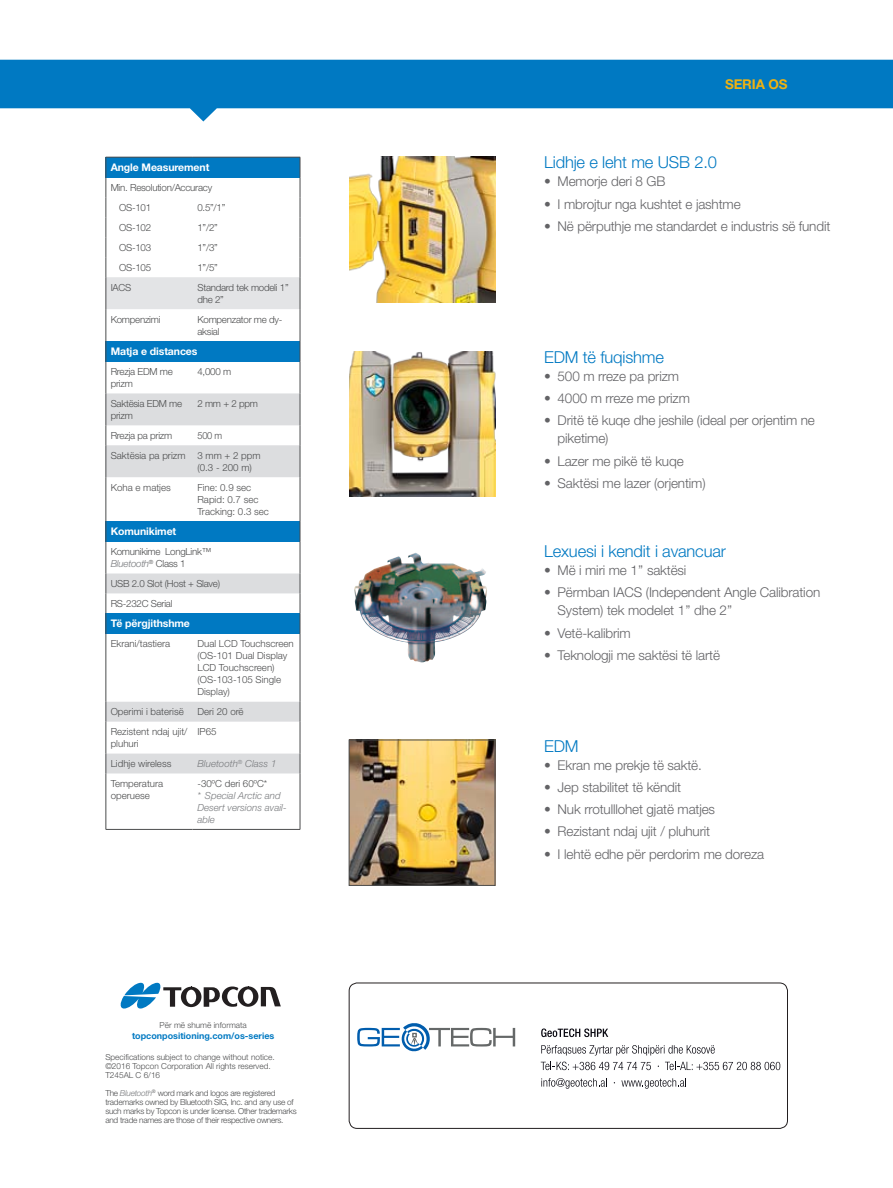
<style>
.page{position:relative;width:893px;height:1188px;background:#fff}
.page>*{position:absolute;margin:0;border:0;box-sizing:border-box;transform-origin:0 0}
.t1{font:300 16.5px "Helvetica Neue LT Std";letter-spacing:-.01em;color:#0079c2}
.t2{font:300 13.5px/18px "Helvetica Neue LT Std";letter-spacing:-.01em;color:#636366}
.t3{font:700 13.5px "Helvetica Neue LT Std";letter-spacing:-.01em;color:#efb211}
.t4{font:700 10.5px "Helvetica Neue LT Std";letter-spacing:-.01em;color:#fff}
.t5{font:300 9.75px/12px "Helvetica Neue LT Std";color:#4b4c4d}
.t6{font:300 9.75px/12px "Helvetica Neue LT Std";letter-spacing:-.025em;color:#4b4c4d}
.t7{font:italic 300 9.75px/12px "Helvetica Neue LT Std";color:#797b7e}
.t8{font:300 9.75px/20px "Helvetica Neue LT Std";color:#4b4c4d;scale:.95 1}
.t9{font:700 9px "Helvetica Neue LT Std";color:#0079c2}
.t10{font:300 8.25px/9px "Helvetica Neue LT Std";letter-spacing:-.03em;color:#4b4c4d}
.t11{font:300 8.25px/9px "Helvetica Neue LT Std";color:#4b4c4d}
.s1{font-style:italic;color:#797b7e}
</style>
<div class="page">
<svg style="left:0;top:60px;width:893px;height:62px;fill:#0079c2"></svg>
<div style="left:349px;top:983px;width:439px;height:146px;border:1px solid #231f20;border-radius:8px"></div>
<svg style="left:120px;top:983px;width:161px;height:26px"></svg>
<img style="left:349px;top:157px;width:146px;height:145px">
<img style="left:349px;top:351px;width:146px;height:146px">
<img style="left:351px;top:742px;width:142px;height:142px">
<div style="left:349px;top:740px;width:146px;height:146px;border:1px solid #4b4c4d"></div>
<div style="left:106px;top:341px;width:194px;height:21px;background:#0079c2"></div>
<svg style="left:107px;top:393px;width:193px;height:380px"></svg>
<div style="left:106px;top:521px;width:194px;height:21px;background:#0079c2"></div>
<div style="left:106px;top:613px;width:194px;height:21px;background:#0079c2"></div>
<svg style="left:106px;top:157px;width:195px;height:152px"></svg>
<hr style="left:106px;top:277px;width:1px;height:32px;background:#4b4c4d">
<hr style="left:300px;top:277px;width:1px;height:32px;background:#4b4c4d">
<hr style="left:106px;top:309px;width:1px;height:32px;background:#4b4c4d">
<hr style="left:300px;top:309px;width:1px;height:32px;background:#4b4c4d">
<svg style="left:106px;top:341px;width:1px;height:21px"></svg>
<svg style="left:300px;top:341px;width:1px;height:21px"></svg>
<hr style="left:106px;top:362px;width:1px;height:31px;background:#4b4c4d">
<hr style="left:300px;top:362px;width:1px;height:31px;background:#4b4c4d">
<hr style="left:106px;top:393px;width:1px;height:32px;background:#4b4c4d">
<hr style="left:300px;top:393px;width:1px;height:32px;background:#4b4c4d">
<svg style="left:106px;top:425px;width:1px;height:20px"></svg>
<svg style="left:300px;top:425px;width:1px;height:20px"></svg>
<hr style="left:106px;top:445px;width:1px;height:32px;background:#4b4c4d">
<hr style="left:300px;top:445px;width:1px;height:32px;background:#4b4c4d">
<hr style="left:106px;top:477px;width:1px;height:44px;background:#4b4c4d">
<hr style="left:300px;top:477px;width:1px;height:44px;background:#4b4c4d">
<svg style="left:106px;top:521px;width:1px;height:21px"></svg>
<svg style="left:300px;top:521px;width:1px;height:21px"></svg>
<hr style="left:106px;top:542px;width:1px;height:32px;background:#4b4c4d">
<hr style="left:300px;top:542px;width:1px;height:32px;background:#4b4c4d">
<svg style="left:106px;top:574px;width:1px;height:60px"></svg>
<svg style="left:300px;top:574px;width:1px;height:60px"></svg>
<hr style="left:106px;top:634px;width:1px;height:68px;background:#4b4c4d">
<hr style="left:300px;top:634px;width:1px;height:68px;background:#4b4c4d">
<svg style="left:106px;top:702px;width:1px;height:20px"></svg>
<svg style="left:300px;top:702px;width:1px;height:20px"></svg>
<hr style="left:106px;top:722px;width:1px;height:32px;background:#4b4c4d">
<hr style="left:300px;top:722px;width:1px;height:32px;background:#4b4c4d">
<svg style="left:106px;top:754px;width:1px;height:19px"></svg>
<svg style="left:300px;top:754px;width:1px;height:19px"></svg>
<hr style="left:106px;top:773px;width:1px;height:56px;background:#4b4c4d">
<hr style="left:106px;top:829px;width:87px;height:1px;background:#4b4c4d">
<hr style="left:300px;top:773px;width:1px;height:56px;background:#4b4c4d">
<hr style="left:193px;top:829px;width:107px;height:1px;background:#4b4c4d">
<img style="left:354px;top:553px;width:133px;height:110px">
<svg style="left:541px;top:1028px;width:67px;height:9px"></svg>
<svg style="left:541px;top:1045px;width:174px;height:11px"></svg>
<svg style="left:541px;top:1062px;width:110px;height:8px"></svg>
<svg style="left:665px;top:1062px;width:115px;height:8px"></svg>
<svg style="left:541px;top:1078px;width:66px;height:11px"></svg>
<svg style="left:621px;top:1078px;width:65px;height:11px"></svg>
<svg style="left:357px;top:1023px;width:158px;height:28px"></svg>
<p class="t4" style="left:111px;top:161px;width:100px">Angle Measurement</p>
<p class="t6" style="left:119px;top:177px;width:94px;line-height:20px;text-indent:-9px">Min. Resolution/Accuracy<br>OS-101</p>
<p class="t5" style="left:197px;top:201px;width:29px">0.5”/1”</p>
<p class="t5" style="left:119px;top:221px;width:34px">OS-102</p>
<p class="t5" style="left:197px;top:221px;width:22px">1”/2”</p>
<p class="t5" style="left:119px;top:241px;width:34px">OS-103</p>
<p class="t5" style="left:197px;top:241px;width:22px">1”/3”</p>
<p class="t5" style="left:119px;top:261px;width:34px">OS-105</p>
<p class="t5" style="left:197px;top:261px;width:22px">1”/5”</p>
<p class="t5" style="left:111px;top:281px;width:22px">IACS</p>
<p class="t6" style="left:197px;top:281px;width:93px">Standard tek modeli 1” dhe 2”</p>
<p class="t6" style="left:111px;top:313px;width:51px">Kompenzimi</p>
<p class="t6" style="left:197px;top:313px;width:86px">Kompenzator me dy&shy;aksial</p>
<p class="t4" style="left:111px;top:345px;width:88px">Matja e distances</p>
<p class="t6" style="left:111px;top:365px;width:64px">Rrezja EDM me prizm</p>
<p class="t5" style="left:197px;top:365px;width:35px">4,000 m</p>
<p class="t6" style="left:111px;top:397px;width:73px">Saktësia EDM me prizm</p>
<p class="t5" style="left:197px;top:397px;width:62px">2 mm + 2 ppm</p>
<p class="t6" style="left:111px;top:429px;width:63px">Rrezja pa prizm</p>
<p class="t8" style="left:111px;top:425px;width:159px;text-indent:87px">500 m<br>Saktësia pa prizm 3 mm + 2 ppm</p>
<p class="t5" style="left:197px;top:461px;width:56px">(0.3 - 200 m)</p>
<p class="t5" style="left:111px;top:481px;width:62px">Koha e matjes</p>
<p class="t5" style="left:197px;top:481px;width:73px">Fine: 0.9 sec<br>Rapid: 0.7 sec<br>Tracking: 0.3 sec</p>
<p class="t4" style="left:111px;top:525px;width:67px">Komunikimet</p>
<p class="t6" style="left:111px;top:545px;width:102px">Komunikime LongLink™<br><span class="s1">Bluetooth</span><sup>®</sup> Class 1</p>
<p class="t6" style="left:111px;top:573px;width:111px;line-height:20px">USB 2.0 Slot (Host + Slave)<br>RS-232C Serial</p>
<p class="t4" style="left:111px;top:617px;width:81px">Të përgjithshme</p>
<p class="t5" style="left:111px;top:638px;width:61px">Ekrani/tastiera</p>
<p class="t5" style="left:197px;top:638px;width:98px">Dual LCD Touchscreen (OS-101 Dual Display<br>LCD Touchscreen) (OS-103-105 Single<br>Display)</p>
<p class="t5" style="left:111px;top:706px;width:75px">Operimi i baterisë</p>
<p class="t5" style="left:197px;top:706px;width:48px">Deri 20 orë</p>
<p class="t5" style="left:111px;top:725px;width:78px">Rezistent ndaj ujit/ pluhuri</p>
<p class="t5" style="left:197px;top:725px;width:21px">IP65</p>
<p class="t5" style="left:111px;top:757px;width:62px">Lidhje wireless</p>
<p class="t7" style="left:197px;top:757px;width:80px">Bluetooth<sup>®</sup> Class 1</p>
<p class="t5" style="left:111px;top:777px;width:54px">Temperatura operuese</p>
<p class="t5" style="left:197px;top:777px;width:71px">-30ºC deri 60ºC*</p>
<p class="t7" style="left:197px;top:789px;width:91px">* Special Arctic and<br>Desert versions avail&shy;able</p>
<p class="t11" style="left:160px;top:1021px;width:89px">Për më shumë informata</p>
<p class="t9" style="left:132px;top:1030px;width:144px">topconpositioning.com/os-series</p>
<p class="t11" style="left:105px;top:1053px;width:171px">Specifications subject to change without notice. ©2016 Topcon Corporation All rights reserved.<br>T245AL C 6/16</p>
<p class="t10" style="left:105px;top:1089px;width:193px">The <span class="s1">Bluetooth</span><sup>®</sup> word mark and logos are registered trademarks owned by Bluetooth SIG, Inc. and any use of such marks by Topcon is under license. Other trademarks and trade names are those of their respective owners.</p>
<p class="t3" style="left:725px;top:75px;width:64px">SERIA OS</p>
<p class="t1" style="left:544px;top:152px;width:174px">Lidhje e leht me USB 2.0</p>
<p class="t2" style="left:544px;top:172px;width:123px">• Memorje deri 8 GB</p>
<p class="t2" style="left:544px;top:195px;width:198px">• I mbrojtur nga kushtet e jashtme</p>
<p class="t2" style="left:544px;top:217px;width:288px">• Në përputhje me standardet e industris së fundit</p>
<p class="t1" style="left:544px;top:347px;width:121px">EDM të fuqishme</p>
<p class="t2" style="left:544px;top:367px;width:136px">• 500 m rreze pa prizm</p>
<p class="t2" style="left:544px;top:389px;width:147px">• 4000 m rreze me prizm</p>
<p class="t2" style="left:558px;top:411px;width:259px;text-indent:-14px">• Dritë të kuqe dhe jeshile (ideal per orjentim ne piketime)</p>
<p class="t2" style="left:544px;top:451px;width:141px">• Lazer me pikë të kuqe</p>
<p class="t2" style="left:544px;top:474px;width:163px">• Saktësi me lazer (orjentim)</p>
<p class="t1" style="left:544px;top:541px;width:183px">Lexuesi i kendit i avancuar</p>
<p class="t2" style="left:544px;top:561px;width:144px">• Më i miri me 1’’ saktësi</p>
<p class="t2" style="left:558px;top:583px;width:264px;text-indent:-14px">• Përmban IACS (Independent Angle Calibration<br>System) tek modelet 1’’ dhe 2’’</p>
<p class="t2" style="left:544px;top:624px;width:88px">• Vetë-kalibrim</p>
<p class="t2" style="left:544px;top:646px;width:177px">• Teknologji me saktësi të lartë</p>
<p class="t1" style="left:544px;top:736px;width:36px">EDM</p>
<p class="t2" style="left:544px;top:755px;width:159px">• Ekran me prekje të saktë.</p>
<p class="t2" style="left:544px;top:778px;width:139px">• Jep stabilitet të këndit</p>
<p class="t2" style="left:544px;top:800px;width:173px">• Nuk rrotulllohet gjatë matjes</p>
<p class="t2" style="left:544px;top:822px;width:168px">• Rezistant ndaj ujit / pluhurit</p>
<p class="t2" style="left:544px;top:844px;width:221px">• I lehtë edhe për perdorim me doreza</p>
</div>
